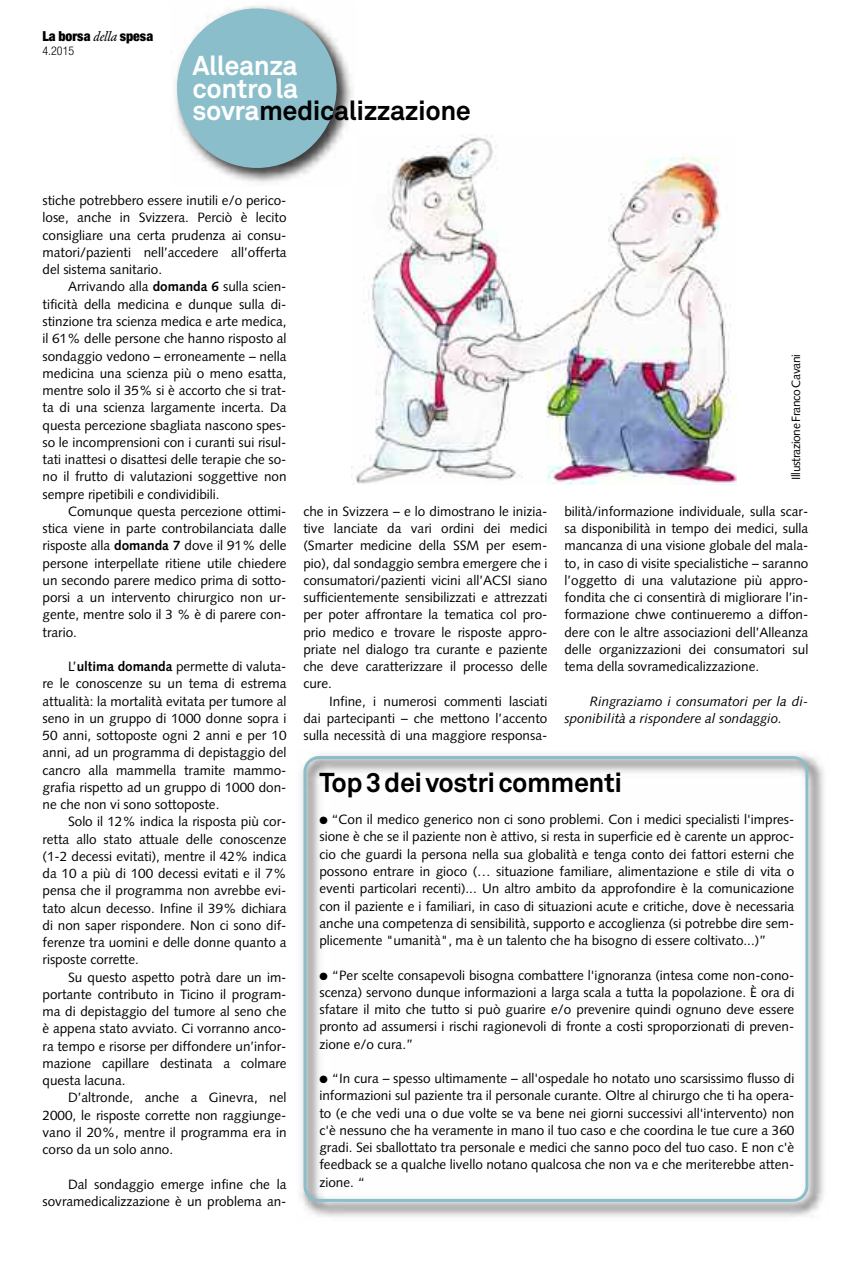
<style>
.page{position:relative;width:851px;height:1263px;background:#fff}
.page>*{position:absolute;margin:0;border:0;box-sizing:border-box;transform-origin:0 0}
.t1{font:700 27px/22.5px "Akkurat Std";letter-spacing:-.015em;color:#fff}
.t2{font:700 27px "Akkurat Std";letter-spacing:-.015em;color:#000}
.t3{font:900 condensed 13.8px "Helvetica Neue";color:#000}
.t4{font:13.5px/17.2px "Syntax";color:#000;text-align:justify}
.t5{font:italic 13.5px/17.2px "Syntax";color:#000}
.t6{font:12px "Syntax";letter-spacing:-.035em;color:#000}
.t7{font:300 condensed 12px "Helvetica Neue";color:#000}
.s1{font-family:"Garamond BE";font-weight:400;font-style:italic;font-stretch:normal}
.s2{color:#000}
.s3{font-weight:700}
</style>
<div class="page">
<img style="left:351px;top:135px;width:385px;height:350px">
<img style="left:300px;top:754px;width:524px;height:463px">
<svg style="left:303px;top:756px;width:505px;height:446px"></svg>
<img style="left:175px;top:6px;width:177px;height:177px">
<img style="left:351px;top:135px;width:5px;height:53px">
<div style="left:177px;top:9px;width:159px;height:159px;background:#8abeca;border-radius:50%"></div>
<p class="t3" style="left:43px;top:32px;width:112px">La borsa <span class="s1">della</span> spesa</p>
<p class="t7" style="left:43px;top:46px;width:33px">4.2015</p>
<h1 class="t1" style="left:192px;top:57px;width:280px">Alleanza<br>controla sovra<span class="s2">medicalizzazione</span></h1>
<p class="t4" style="left:43px;top:193px;width:245px">stiche potrebbero essere inutili e/o perico&shy;lose, anche in Svizzera. Perciò è lecito consigliare una certa prudenza ai consu&shy;matori/pazienti nell’accedere all’offerta del sistema sanitario.</p>
<p class="t4" style="left:43px;top:279px;width:245px;text-indent:26px">Arrivando alla <span class="s3">domanda 6</span> sulla scien&shy;tificità della medicina e dunque sulla di&shy;stinzione tra scienza medica e arte medica, il 61% delle persone che hanno risposto al sondaggio vedono – erroneamente – nella medicina una scienza più o meno esatta, mentre solo il 35% si è accorto che si trat&shy;ta di una scienza largamente incerta. Da questa percezione sbagliata nascono spes&shy;so le incomprensioni con i curanti sui risul&shy;tati inattesi o disattesi delle terapie che so&shy;no il frutto di valutazioni soggettive non sempre ripetibili e condividibili.</p>
<p class="t4" style="left:43px;top:504px;width:245px;text-indent:26px">Comunque questa percezione ottimi&shy;stica viene in parte controbilanciata dalle risposte alla <span class="s3">domanda 7</span> dove il 91% delle persone interpellate ritiene utile chiedere un secondo parere medico prima di sotto&shy;porsi a un intervento chirurgico non ur&shy;gente, mentre solo il 3 % è di parere con&shy;trario.</p>
<p class="t4" style="left:43px;top:659px;width:245px;text-indent:26px">L’<span class="s3">ultima domanda</span> permette di valuta&shy;re le conoscenze su un tema di estrema attualità: la mortalità evitata per tumore al seno in un gruppo di 1000 donne sopra i 50 anni, sottoposte ogni 2 anni e per 10 anni, ad un programma di depistaggio del cancro alla mammella tramite mammo&shy;grafia rispetto ad un gruppo di 1000 don&shy;ne che non vi sono sottoposte.</p>
<p class="t4" style="left:42px;top:814px;width:245px;text-indent:26px">Solo il 12% indica la risposta più cor&shy;retta allo stato attuale delle conoscenze (1-2 decessi evitati), mentre il 42% indica da 10 a più di 100 decessi evitati e il 7% pensa che il programma non avrebbe evi&shy;tato alcun decesso. Infine il 39% dichiara di non saper rispondere. Non ci sono dif&shy;ferenze tra uomini e delle donne quanto a risposte corrette.</p>
<p class="t4" style="left:42px;top:969px;width:245px;text-indent:26px">Su questo aspetto potrà dare un im&shy;portante contributo in Ticino il program&shy;ma di depistaggio del tumore al seno che è appena stato avviato. Ci vorranno anco&shy;ra tempo e risorse per diffondere un’infor&shy;mazione capillare destinata a colmare questa lacuna.</p>
<p class="t4" style="left:42px;top:1090px;width:245px;text-indent:26px">D’altronde, anche a Ginevra, nel 2000, le risposte corrette non raggiunge&shy;vano il 20%, mentre il programma era in corso da un solo anno.</p>
<p class="t4" style="left:42px;top:1176px;width:245px;text-align:right">Dal sondaggio emerge infine che la sovramedicalizzazione è un problema an-</p>
<p class="t4" style="left:303px;top:504px;width:245px">che in Svizzera – e lo dimostrano le inizia&shy;tive lanciate da vari ordini dei medici (Smarter medicine della SSM per esem&shy;pio), dal sondaggio sembra emergere che i consumatori/pazienti vicini all’ACSI siano sufficientemente sensibilizzati e attrezzati per poter affrontare la tematica col pro&shy;prio medico e trovare le risposte appro&shy;priate nel dialogo tra curante e paziente che deve caratterizzare il processo delle cure.</p>
<p class="t4" style="left:303px;top:693px;width:245px;text-indent:26px">Infine, i numerosi commenti lasciati dai partecipanti – che mettono l’accento sulla necessità di una maggiore responsa-</p>
<p class="t6" style="left:791px;top:480px;width:127px;rotate:-90deg">Illustrazione Franco Cavani</p>
<p class="t4" style="left:564px;top:504px;width:245px">bilità/informazione individuale, sulla scar&shy;sa disponibilità in tempo dei medici, sulla mancanza di una visione globale del mala&shy;to, in caso di visite specialistiche – saranno l’oggetto di una valutazione più appro&shy;fondita che ci consentirà di migliorare l’in&shy;formazione chwe continueremo a diffon&shy;dere con le altre associazioni dell’Alleanza delle organizzazioni dei consumatori sul tema della sovramedicalizzazione.</p>
<p class="t5" style="left:564px;top:693px;width:245px;text-indent:26px">Ringraziamo i consumatori per la di&shy;sponibilità a rispondere al sondaggio.</p>
<h1 class="t2" style="left:319px;top:773px;width:304px">Top3deivostricommenti</h1>
<p class="t4" style="left:319px;top:812px;width:476px">● “Con il medico generico non ci sono problemi. Con i medici specialisti l'impres&shy;sione è che se il paziente non è attivo, si resta in superficie ed è carente un approc&shy;cio che guardi la persona nella sua globalità e tenga conto dei fattori esterni che possono entrare in gioco (… situazione familiare, alimentazione e stile di vita o eventi particolari recenti)... Un altro ambito da approfondire è la comunicazione con il paziente e i familiari, in caso di situazioni acute e critiche, dove è necessaria anche una competenza di sensibilità, supporto e accoglienza (si potrebbe dire sem&shy;plicemente "umanità", ma è un talento che ha bisogno di essere coltivato...)”</p>
<p class="t4" style="left:319px;top:967px;width:476px">● “Per scelte consapevoli bisogna combattere l'ignoranza (intesa come non-cono&shy;scenza) servono dunque informazioni a larga scala a tutta la popolazione. È ora di sfatare il mito che tutto si può guarire e/o prevenire quindi ognuno deve essere pronto ad assumersi i rischi ragionevoli di fronte a costi sproporzionati di preven&shy;zione e/o cura.”</p>
<p class="t4" style="left:319px;top:1071px;width:476px">● “In cura – spesso ultimamente – all'ospedale ho notato uno scarsissimo flusso di informazioni sul paziente tra il personale curante. Oltre al chirurgo che ti ha opera&shy;to (e che vedi una o due volte se va bene nei giorni successivi all'intervento) non c'è nessuno che ha veramente in mano il tuo caso e che coordina le tue cure a 360 gradi. Sei sballottato tra personale e medici che sanno poco del tuo caso. E non c'è feedback se a qualche livello notano qualcosa che non va e che meriterebbe atten&shy;zione. “</p>
</div>
